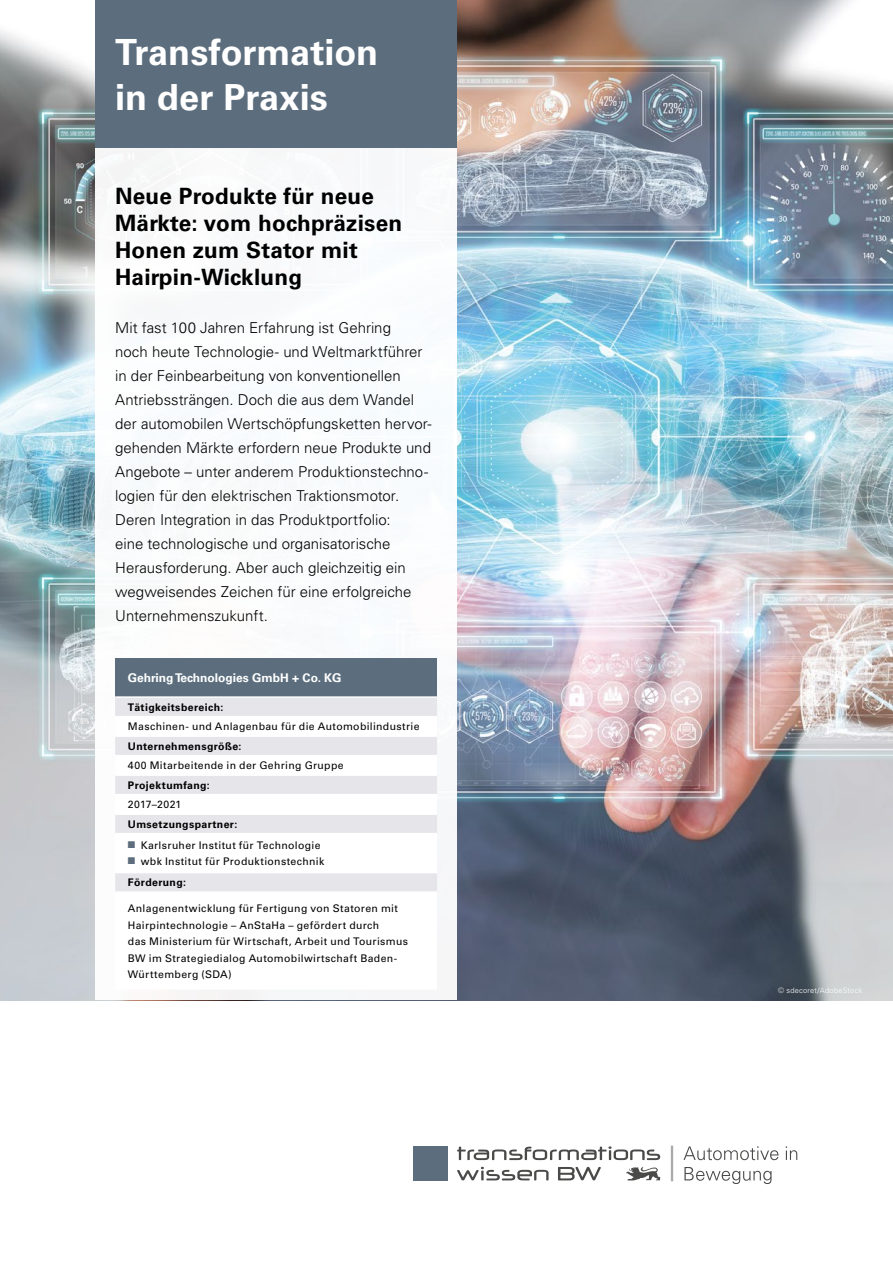
<style>
.page{position:relative;width:893px;height:1263px;background:#fff}
.page>*{position:absolute;margin:0;border:0;box-sizing:border-box;transform-origin:0 0}
.Titel_Head-1{font:700 36px "Univers LT Pro 65";color:#fff}
.Titel_Head-2{font:700 22.5px/27px "Univers LT Pro 65";letter-spacing:.01em;color:#000}
.Titel_Fließtext{font:300 15px/24px "Univers LT Pro 45";color:#000}
.t1{font:700 12px "Univers LT Pro 65";color:#fff}
.t2{font:10.5px/16.5px "Univers LT Pro 55 Roman";letter-spacing:.03em;color:#000}
.t3{font:700 10.5px "Univers LT Pro 65";letter-spacing:.035em;color:#000}
.Text_Fotocredit{font:300 7.5px "Univers LT Pro 45";letter-spacing:.035em;color:#fff}
.s1{color:#5c6e7e}
</style>
<div class="page">
<img style="left:0;top:0;width:893px;height:1000px">
<svg style="left:626px;top:1167px;width:34px;height:13px"></svg>
<svg style="left:683px;top:1146px;width:95px;height:14px"></svg>
<svg style="left:786px;top:1146px;width:11px;height:14px"></svg>
<svg style="left:684px;top:1167px;width:88px;height:17px"></svg>
<svg style="left:671px;top:1145px;width:2px;height:36px"></svg>
<div style="left:413px;top:1146px;width:34px;height:34px;background:#5c6e7e"></div>
<svg style="left:457px;top:1146px;width:203px;height:14px"></svg>
<svg style="left:558px;top:1167px;width:43px;height:13px"></svg>
<svg style="left:457px;top:1167px;width:92px;height:13px"></svg>
<div style="left:96px;top:0;width:361px;height:149px;background:#5c6e7e"></div>
<div style="left:96px;top:149px;width:361px;height:851px;background:#fff"></div>
<div style="left:115px;top:658px;width:322px;height:39px;background:#5c6e7e"></div>
<div style="left:115px;top:698px;width:322px;height:18px;background:#e5e5ea"></div>
<svg style="left:115px;top:737px;width:322px;height:154px"></svg>
<hr style="left:115px;top:774px;width:322px;height:2px;background:#fff">
<hr style="left:115px;top:794px;width:322px;height:1px;background:#fff">
<hr style="left:115px;top:813px;width:322px;height:2px;background:#fff">
<hr style="left:115px;top:833px;width:322px;height:1px;background:#fff">
<hr style="left:115px;top:872px;width:322px;height:1px;background:#fff">
<hr style="left:115px;top:755px;width:322px;height:1px;background:#fff">
<hr style="left:115px;top:696px;width:322px;height:2px;background:#fff">
<h1 class="Titel_Head-1" style="left:115px;top:27px;width:265px">Transformation</h1>
<h1 class="Titel_Head-1" style="left:115px;top:72px;width:214px">in der Praxis</h1>
<h2 class="Titel_Head-2" style="left:115px;top:182px;width:288px">Neue Produkte für neue<br>Märkte: vom hochpräzisen<br>Honen zum Stator mit<br>Hairpin-Wicklung</h2>
<p class="Titel_Fließtext" style="left:115px;top:315px;width:318px">Mit fast 100 Jahren Erfahrung ist Gehring<br>noch heute Technologie- und Weltmarktführer in der Feinbearbeitung von konventionellen Antriebssträngen. Doch die aus dem Wandel der automobilen Wertschöpfungsketten hervor&shy;gehenden Märkte erfordern neue Produkte und Angebote – unter anderem Produktionstechno&shy;logien für den elektrischen Traktionsmotor.<br>Deren Integration in das Produktportfolio:<br>eine technologische und organisatorische Herausforderung. Aber auch gleichzeitig ein wegweisendes Zeichen für eine erfolgreiche Unternehmenszukunft.</p>
<p class="t1" style="left:128px;top:669px;width:215px">Gehring Technologies GmbH + Co. KG</p>
<p class="t3" style="left:128px;top:699px;width:97px">Tätigkeitsbereich:</p>
<p class="t2" style="left:128px;top:718px;width:293px">Maschinen- und Anlagenbau für die Automobilindustrie</p>
<p class="t3" style="left:128px;top:738px;width:115px">Unternehmensgröße:</p>
<p class="t2" style="left:128px;top:757px;width:217px">400 Mitarbeitende in der Gehring Gruppe</p>
<p class="t3" style="left:128px;top:777px;width:83px">Projektumfang:</p>
<p class="t2" style="left:128px;top:796px;width:55px">2017–2021</p>
<p class="t3" style="left:128px;top:816px;width:111px">Umsetzungspartner:</p>
<p class="t2" style="left:128px;top:836px;width:194px"><span class="s1">■</span> Karlsruher Institut für Technologie</p>
<p class="t2" style="left:128px;top:853px;width:198px"><span class="s1">■</span> wbk Institut für Produktionstechnik</p>
<p class="t3" style="left:128px;top:875px;width:60px">Förderung:</p>
<p class="t2" style="left:128px;top:900px;width:282px">Anlagenentwicklung für Fertigung von Statoren mit Hairpintechnologie – AnStaHa – gefördert durch<br>das Ministerium für Wirtschaft, Arbeit und Tourismus BW im Strategiedialog Automobilwirtschaft Baden-Württemberg (SDA)</p>
<p class="Text_Fotocredit" style="left:778px;top:985px;width:86px">© sdecoret/AdobeStock</p>
</div>
